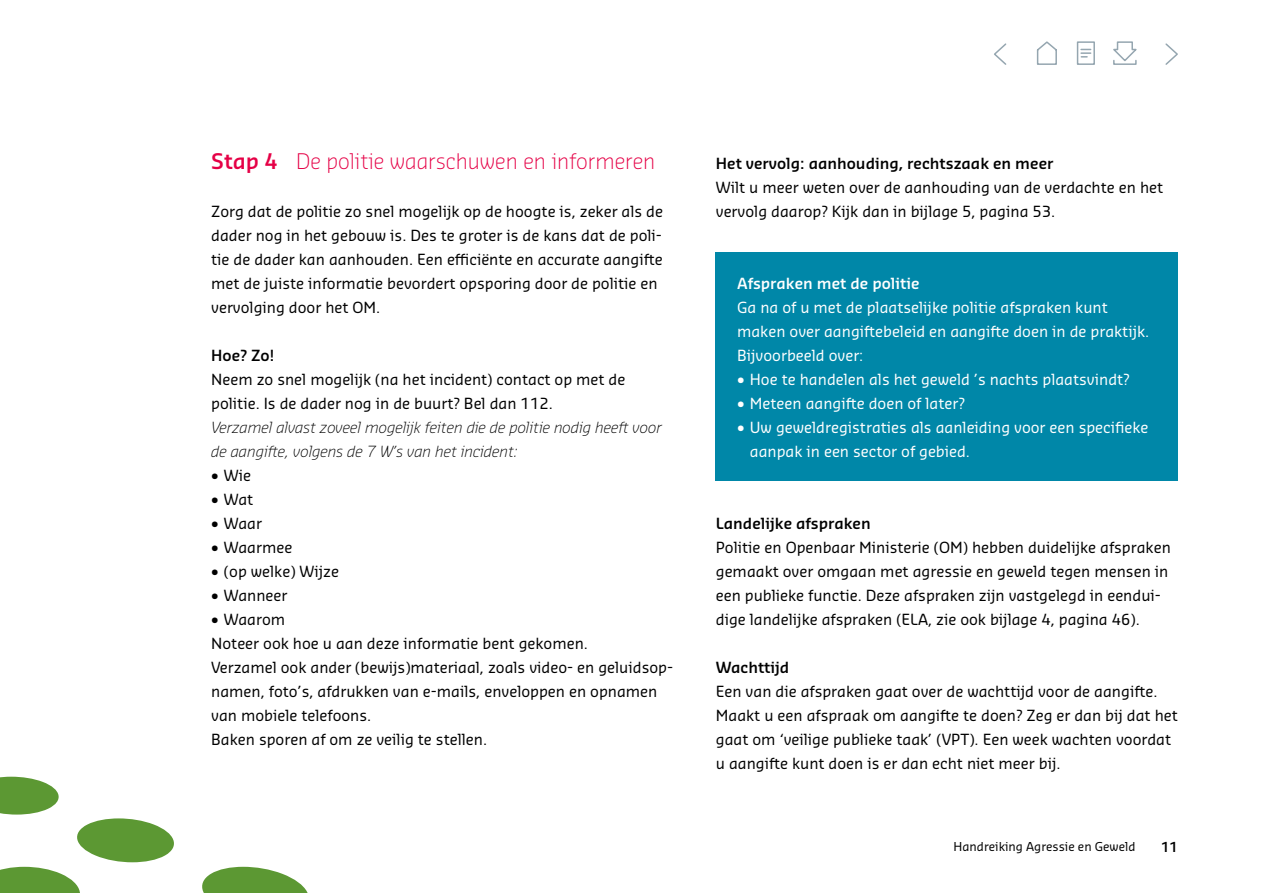
<style>
.page{position:relative;width:1263px;height:893px;background:#fff}
.page>*{position:absolute;margin:0;border:0;box-sizing:border-box;transform-origin:0 0}
.t1{font:300 21px "Sansa Pro";color:#e50046}
.t2{font:15px/24px "Sansa Pro";color:#000}
.t3{font:15px/24px "Sansa Pro";color:#fff}
.t4{font:italic 300 15px/24px "Sansa Pro";color:#000}
.t5{font:600 15px "Sansa Pro";color:#000}
.t6{font:600 15px "Sansa Pro";color:#fff}
.t7{font:600 13.5px "Sansa Pro";color:#000}
.t8{font:12px "Sansa Pro";color:#000}
.s1{font-weight:600}
</style>
<div class="page">
<svg style="left:0;top:777px;width:174px;height:116px"></svg>
<svg style="left:202px;top:867px;width:106px;height:26px"></svg>
<div style="left:716px;top:253px;width:462px;height:228px;background:#0087a8"></div>
<svg style="left:1165px;top:43px;width:13px;height:22px"></svg>
<svg style="left:994px;top:43px;width:13px;height:22px"></svg>
<svg style="left:1076px;top:41px;width:19px;height:24px"></svg>
<svg style="left:1036px;top:41px;width:21px;height:24px"></svg>
<svg style="left:1113px;top:41px;width:24px;height:24px"></svg>
<h1 class="t1" style="left:211px;top:147px;width:446px"><span class="s1">Stap 4</span> De politie waarschuwen en informeren</h1>
<p class="t2" style="left:211px;top:199px;width:453px">Zorg dat de politie zo snel mogelijk op de hoogte is, zeker als de dader nog in het gebouw is. Des te groter is de kans dat de poli&shy;tie de dader kan aanhouden. Een efficiënte en accurate aangifte met de juiste informatie bevordert opsporing door de politie en vervolging door het OM.</p>
<p class="t5" style="left:211px;top:346px;width:64px">Hoe? Zo!</p>
<p class="t2" style="left:211px;top:367px;width:416px">Neem zo snel mogelijk (na het incident) contact op met de politie. Is de dader nog in de buurt? Bel dan 112.</p>
<p class="t4" style="left:211px;top:415px;width:452px">Verzamel alvast zoveel mogelijk feiten die de politie nodig heeft voor de aangifte, volgens de 7 W’s van het incident:</p>
<p class="t2" style="left:211px;top:463px;width:41px">• Wie</p>
<p class="t2" style="left:211px;top:487px;width:44px">• Wat</p>
<p class="t2" style="left:211px;top:511px;width:52px">• Waar</p>
<p class="t2" style="left:211px;top:535px;width:83px">• Waarmee</p>
<p class="t2" style="left:211px;top:559px;width:129px">• (op welke) Wijze</p>
<p class="t2" style="left:211px;top:583px;width:78px">• Wanneer</p>
<p class="t2" style="left:211px;top:607px;width:463px">• Waarom<br>Noteer ook hoe u aan deze informatie bent gekomen.<br>Verzamel ook ander (bewijs)materiaal, zoals video- en geluidsop&shy;namen, foto’s, afdrukken van e-mails, enveloppen en opnamen van mobiele telefoons.<br>Baken sporen af om ze veilig te stellen.</p>
<p class="t5" style="left:716px;top:154px;width:339px">Het vervolg: aanhouding, rechtszaak en meer</p>
<p class="t2" style="left:716px;top:175px;width:449px">Wilt u meer weten over de aanhouding van de verdachte en het vervolg daarop? Kijk dan in bijlage 5, pagina 53.</p>
<p class="t6" style="left:737px;top:274px;width:184px">Afspraken met de politie</p>
<p class="t3" style="left:737px;top:295px;width:414px">Ga na of u met de plaatselijke politie afspraken kunt maken over aangiftebeleid en aangifte doen in de praktijk.<br>Bijvoorbeeld over:</p>
<p class="t3" style="left:737px;top:367px;width:394px">• Hoe te handelen als het geweld ’s nachts plaatsvindt?</p>
<p class="t3" style="left:737px;top:391px;width:229px">• Meteen aangifte doen of later?</p>
<p class="t3" style="left:750px;top:415px;width:400px;text-indent:-13px">• Uw geweldregistraties als aanleiding voor een specifieke aanpak in een sector of gebied.</p>
<p class="t5" style="left:716px;top:514px;width:156px">Landelijke afspraken</p>
<p class="t2" style="left:716px;top:535px;width:457px">Politie en Openbaar Ministerie (OM) hebben duidelijke afspraken gemaakt over omgaan met agressie en geweld tegen mensen in een publieke functie. Deze afspraken zijn vastgelegd in eendui&shy;dige landelijke afspraken (ELA, zie ook bijlage 4, pagina 46).</p>
<p class="t5" style="left:716px;top:658px;width:75px">Wachttijd</p>
<p class="t2" style="left:716px;top:679px;width:464px">Een van die afspraken gaat over de wachttijd voor de aangifte.<br>Maakt u een afspraak om aangifte te doen? Zeg er dan bij dat het gaat om ‘veilige publieke taak’ (VPT). Een week wachten voordat u aangifte kunt doen is er dan echt niet meer bij.</p>
<p class="t8" style="left:954px;top:839px;width:183px">Handreiking Agressie en Geweld</p>
<p class="t7" style="left:1161px;top:838px;width:18px">11</p>
</div>
